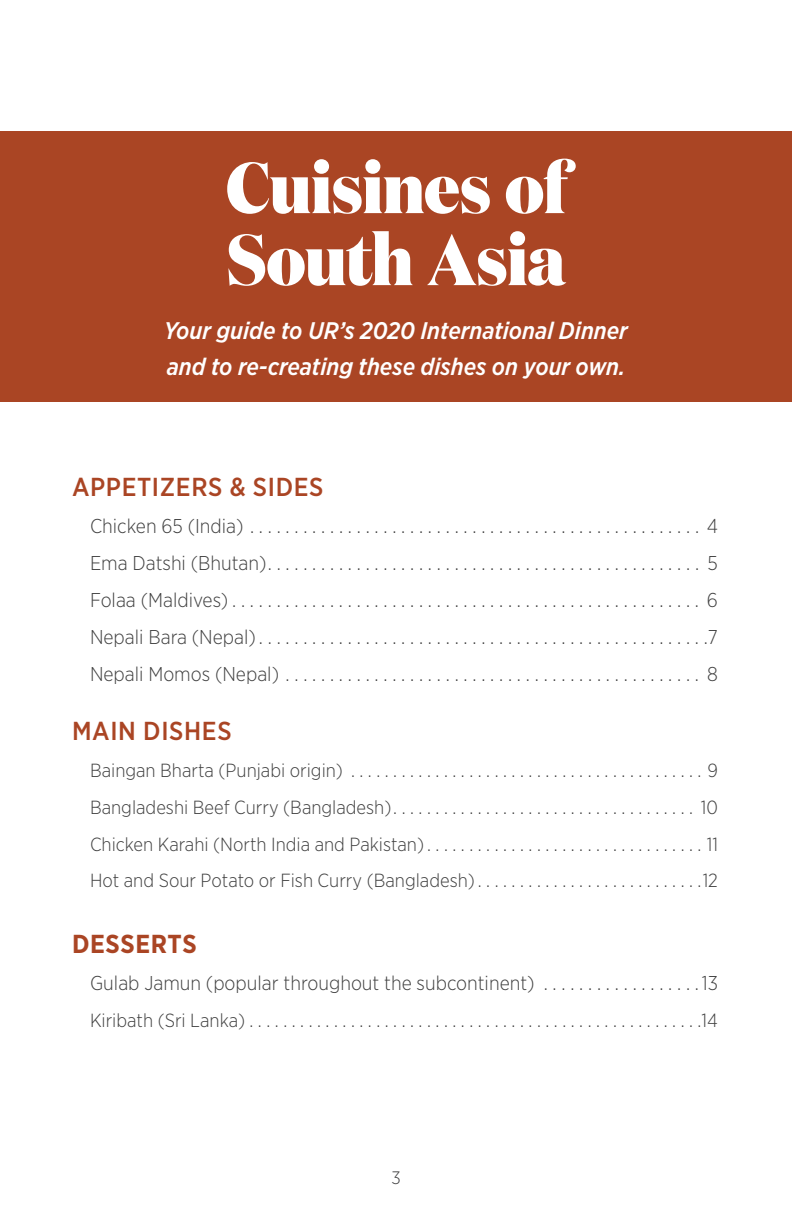
<style>
.page{position:relative;width:792px;height:1224px;background:#fff}
.page>*{position:absolute;margin:0;border:0;box-sizing:border-box;transform-origin:0 0}
.t1{font:800 72px/72px "Domaine Display Narrow";letter-spacing:-.01em;color:#fff}
.t2{font:500 26px "Gotham Narrow";letter-spacing:.025em;color:#aa4524}
.t3{font:700 26px "Gotham Narrow";letter-spacing:.025em;color:#aa4524}
.t4{font:italic 500 24px/36px "Gotham Narrow";color:#fff}
.t5{font:300 20px/37px "Gotham Narrow";color:#3f3f3f;text-align:justify}
.t6{font:300 19px/37px "Gotham Narrow";color:#3f3f3f;text-align:justify}
.t7{font:300 18px "Gotham Narrow";color:#3e3e3f}
</style>
<div class="page">
<div style="left:0;top:131px;width:792px;height:271px;background:#aa4524"></div>
<h1 class="t1" style="left:226px;top:151px;width:342px">Cuisines of<br>South Asia</h1>
<p class="t4" style="left:164px;top:312px;width:465px">Your guide to UR’s 2020 International Dinner and to re-creating these dishes on your own.</p>
<h2 class="t2" style="left:72px;top:471px;width:253px">APPETIZERS &amp; SIDES</h2>
<p class="t5" style="left:90px;top:507px;width:630px">Chicken 65 (India) . . . . . . . . . . . . . . . . . . . . . . . . . . . . . . . . . . . . . . . . . . . . . . . . . . . 4<br>Ema Datshi (Bhutan) . . . . . . . . . . . . . . . . . . . . . . . . . . . . . . . . . . . . . . . . . . . . . . . . . 5<br>Folaa (Maldives) . . . . . . . . . . . . . . . . . . . . . . . . . . . . . . . . . . . . . . . . . . . . . . . . . . . . . 6<br>Nepali Bara (Nepal) . . . . . . . . . . . . . . . . . . . . . . . . . . . . . . . . . . . . . . . . . . . . . . . . . . 7<br>Nepali Momos (Nepal) . . . . . . . . . . . . . . . . . . . . . . . . . . . . . . . . . . . . . . . . . . . . . . . 8</p>
<h2 class="t2" style="left:72px;top:714px;width:161px">MAIN DISHES</h2>
<p class="t6" style="left:90px;top:751px;width:630px">Baingan Bharta (Punjabi origin) . . . . . . . . . . . . . . . . . . . . . . . . . . . . . . . . . . . . . . . . . . 9<br>Bangladeshi Beef Curry (Bangladesh) . . . . . . . . . . . . . . . . . . . . . . . . . . . . . . . . . . . . 10<br>Chicken Karahi (North India and Pakistan) . . . . . . . . . . . . . . . . . . . . . . . . . . . . . . . . . 11<br>Hot and Sour Potato or Fish Curry (Bangladesh) . . . . . . . . . . . . . . . . . . . . . . . . . . 12</p>
<h2 class="t3" style="left:72px;top:927px;width:123px">DESSERTS</h2>
<p class="t5" style="left:90px;top:964px;width:629px">Gulab Jamun (popular throughout the subcontinent) . . . . . . . . . . . . . . . . . 13</p>
<p class="t6" style="left:90px;top:1001px;width:630px">Kiribath (Sri Lanka) . . . . . . . . . . . . . . . . . . . . . . . . . . . . . . . . . . . . . . . . . . . . . . . . . . . . . 14</p>
<p class="t7" style="left:391px;top:1167px;width:11px">3</p>
</div>
